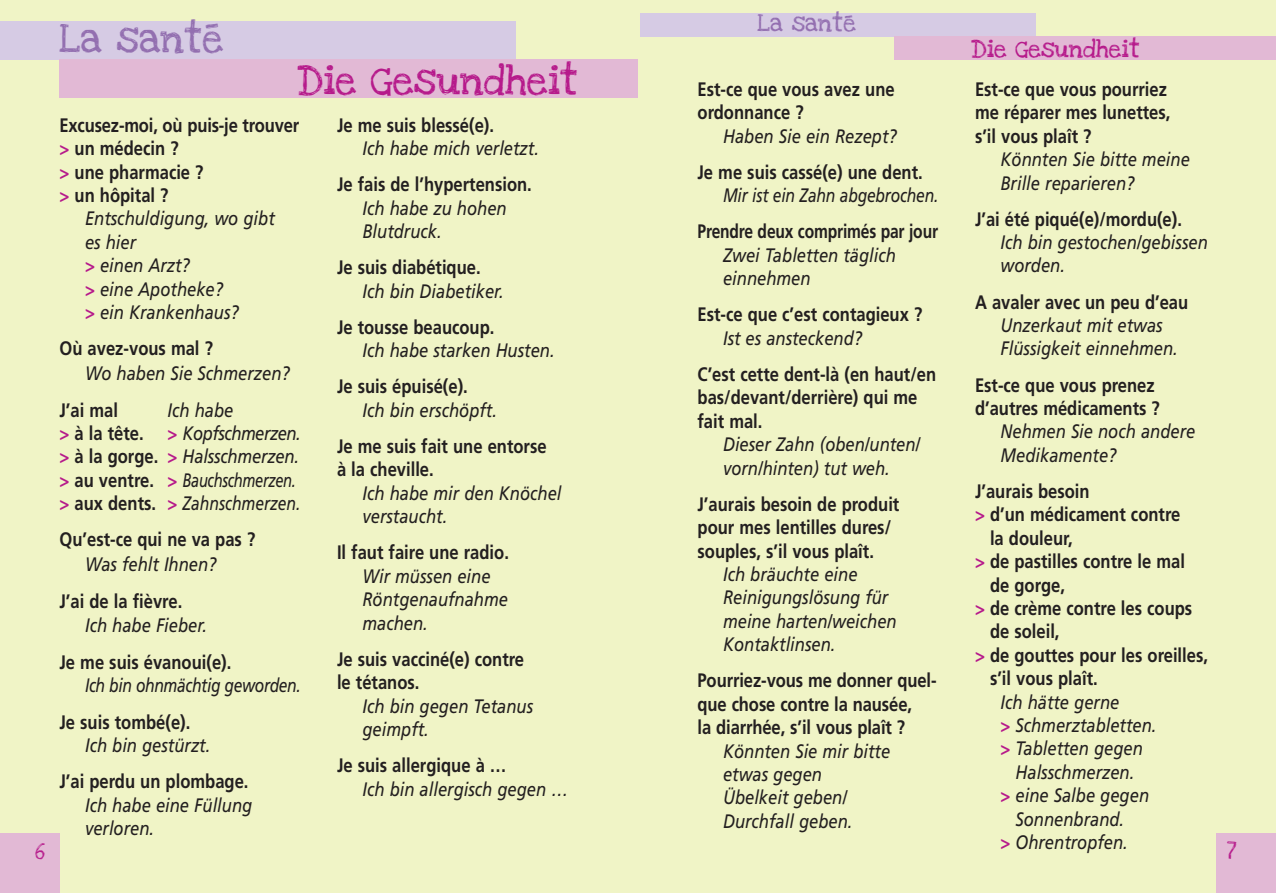
<style>
.page{position:relative;width:1276px;height:893px;background:#f0f4c6}
.page>*{position:absolute;margin:0;border:0;box-sizing:border-box;transform-origin:0 0}
.t1{font:30px "Love Ya Like A Sister";color:#b61a8b}
.t2{font:30px "Love Ya Like A Sister";color:#936fb0}
.t3{font:italic 19.5px/23.4px "Frutiger";color:#231f20;scale:.85 1}
.t4{font:700 19.5px/23.4px "Frutiger";color:#231f20;scale:.85 1}
.t5{font:700 19.5px "Frutiger";color:#231f20;scale:.8 1}
.t6{font:italic 19.5px "Frutiger";letter-spacing:-.02em;color:#231f20;scale:.8 1}
.t7{font:italic 19.5px "Frutiger";color:#231f20;scale:.8 1}
.t8{font:18px "Love Ya Like A Sister";color:#b61a8b}
.t9{font:18px "Love Ya Like A Sister";color:#936fb0}
.s1{color:#b61a8b}
.s2{font-weight:700;font-style:normal;color:#b61a8b}
.s3{font-weight:700;font-style:normal}
</style>
<div class="page">
<div style="left:1216px;top:833px;width:60px;height:60px;background:#e2b9d5"></div>
<div style="left:0;top:833px;width:60px;height:60px;background:#e2b9d5"></div>
<div style="left:0;top:21px;width:515px;height:39px;background:#d6cbe4"></div>
<div style="left:60px;top:60px;width:578px;height:38px;background:#e2b9d5"></div>
<div style="left:640px;top:13px;width:395px;height:24px;background:#d6cbe4"></div>
<div style="left:894px;top:37px;width:382px;height:23px;background:#e2b9d5"></div>
<h1 class="t2" style="left:60px;top:24px;width:166px">La sante</h1>
<h1 class="t2" style="left:204px;top:10px;width:16px">-</h1>
<p class="t9" style="left:757px;top:15px;width:100px">La sante-</p>
<p class="t8" style="left:971px;top:40px;width:170px">Die Gesundheit</p>
<h1 class="t1" style="left:297px;top:66px;width:283px">Die Gesundheit</h1>
<p class="t4" style="left:60px;top:115px;width:283px">Excusez-moi, où puis-je trouver <span class="s1">&gt;</span> un médecin ?<br><span class="s1">&gt;</span> une pharmacie ?<br><span class="s1">&gt;</span> un hôpital ?</p>
<p class="t3" style="left:85px;top:208px;width:225px">Entschuldigung, wo gibt es hier<br><span class="s2">&gt;</span> einen Arzt?<br><span class="s2">&gt;</span> eine Apotheke?<br><span class="s2">&gt;</span> ein Krankenhaus?</p>
<p class="t4" style="left:60px;top:338px;width:182px">Où avez-vous mal ?</p>
<p class="t3" style="left:85px;top:363px;width:242px">Wo haben Sie Schmerzen?</p>
<p class="t4" style="left:60px;top:400px;width:70px">J’ai mal</p>
<p class="t4" style="left:975px;top:79px;width:231px">Est-ce que vous pourriez me réparer mes lunettes, s’il vous plaît ?</p>
<p class="t3" style="left:1000px;top:149px;width:224px">Könnten Sie bitte meine<br>Brille reparieren?</p>
<p class="t4" style="left:975px;top:209px;width:245px">J’ai été piqué(e)/mordu(e).</p>
<p class="t3" style="left:1000px;top:232px;width:245px">Ich bin gestochen/gebissen worden.</p>
<p class="t4" style="left:975px;top:292px;width:252px">A avaler avec un peu d’eau</p>
<p class="t3" style="left:1000px;top:315px;width:210px">Unzerkaut mit etwas<br>Flüssigkeit einnehmen.</p>
<p class="t4" style="left:975px;top:375px;width:219px">Est-ce que vous prenez d’autres médicaments ?</p>
<p class="t3" style="left:1000px;top:421px;width:231px">Nehmen Sie noch andere<br>Medikamente?</p>
<p class="t4" style="left:975px;top:481px;width:136px">J’aurais besoin</p>
<p class="t4" style="left:975px;top:504px;width:243px"><span class="s1">&gt;</span> d’un médicament contre</p>
<p class="t4" style="left:990px;top:528px;width:99px">la douleur,</p>
<p class="t4" style="left:975px;top:551px;width:248px"><span class="s1">&gt;</span> de pastilles contre le mal</p>
<p class="t4" style="left:990px;top:575px;width:90px">de gorge,</p>
<p class="t4" style="left:975px;top:598px;width:257px"><span class="s1">&gt;</span> de crème contre les coups</p>
<p class="t4" style="left:990px;top:621px;width:83px">de soleil,</p>
<p class="t4" style="left:975px;top:645px;width:276px"><span class="s1">&gt;</span> de gouttes pour les oreilles,</p>
<p class="t4" style="left:990px;top:668px;width:128px">s’il vous plaît.</p>
<p class="t3" style="left:1000px;top:692px;width:141px">Ich hätte gerne</p>
<p class="t3" style="left:1000px;top:715px;width:185px"><span class="s2">&gt;</span> Schmerztabletten.</p>
<p class="t3" style="left:1000px;top:738px;width:169px"><span class="s2">&gt;</span> Tabletten gegen</p>
<p class="t3" style="left:1015px;top:762px;width:141px">Halsschmerzen.</p>
<p class="t3" style="left:1000px;top:785px;width:176px"><span class="s2">&gt;</span> eine Salbe gegen</p>
<p class="t3" style="left:1015px;top:809px;width:129px">Sonnenbrand.</p>
<p class="t3" style="left:1000px;top:832px;width:151px"><span class="s2">&gt;</span> Ohrentropfen.</p>
<p class="t4" style="left:697px;top:79px;width:233px">Est-ce que vous avez une ordonnance ?</p>
<p class="t3" style="left:723px;top:126px;width:206px">Haben Sie ein Rezept?</p>
<p class="t4" style="left:697px;top:162px;width:266px">Je me suis cassé(e) une dent.</p>
<p class="t7" style="left:723px;top:188px;width:271px">Mir ist ein Zahn abgebrochen.</p>
<p class="t5" style="left:697px;top:224px;width:302px">Prendre deux comprimés par jour</p>
<p class="t3" style="left:723px;top:245px;width:205px">Zwei Tabletten täglich einnehmen</p>
<p class="t4" style="left:697px;top:304px;width:266px">Est-ce que c’est contagieux ?</p>
<p class="t3" style="left:723px;top:328px;width:165px">Ist es ansteckend?</p>
<p class="t4" style="left:697px;top:364px;width:282px">C’est cette dent-là (en haut/en bas/devant/derrière) qui me fait mal.</p>
<p class="t3" style="left:723px;top:434px;width:233px">Dieser Zahn (oben/unten/ vorn/hinten) tut weh.</p>
<p class="t4" style="left:697px;top:494px;width:239px">J’aurais besoin de produit pour mes lentilles dures/ souples, s’il vous plaît.</p>
<p class="t3" style="left:723px;top:564px;width:206px">Ich bräuchte eine<br>Reinigungslösung für meine harten/weichen<br>Kontaktlinsen.</p>
<p class="t4" style="left:697px;top:670px;width:283px">Pourriez-vous me donner quel&shy;que chose contre la nausée,<br>la diarrhée, s’il vous plaît ?</p>
<p class="t3" style="left:723px;top:740px;width:198px">Könnten Sie mir bitte etwas gegen<br>Übelkeit geben/<br>Durchfall geben.</p>
<p class="t4" style="left:337px;top:115px;width:186px">Je me suis blessé(e).</p>
<p class="t3" style="left:362px;top:138px;width:209px">Ich habe mich verletzt.</p>
<p class="t4" style="left:337px;top:174px;width:231px">Je fais de l’hypertension.</p>
<p class="t3" style="left:362px;top:198px;width:171px">Ich habe zu hohen<br>Blutdruck.</p>
<p class="t4" style="left:337px;top:257px;width:171px">Je suis diabétique.</p>
<p class="t3" style="left:362px;top:281px;width:168px">Ich bin Diabetiker.</p>
<p class="t4" style="left:337px;top:317px;width:187px">Je tousse beaucoup.</p>
<p class="t3" style="left:362px;top:340px;width:227px">Ich habe starken Husten.</p>
<p class="t4" style="left:337px;top:376px;width:155px">Je suis épuisé(e).</p>
<p class="t3" style="left:362px;top:400px;width:160px">Ich bin erschöpft.</p>
<p class="t4" style="left:337px;top:436px;width:248px">Je me suis fait une entorse à la cheville.</p>
<p class="t3" style="left:362px;top:483px;width:236px">Ich habe mir den Knöchel verstaucht.</p>
<p class="t4" style="left:337px;top:542px;width:204px">Il faut faire une radio.</p>
<p class="t3" style="left:362px;top:566px;width:173px">Wir müssen eine<br>Röntgenaufnahme machen.</p>
<p class="t4" style="left:337px;top:649px;width:222px">Je suis vacciné(e) contre le tétanos.</p>
<p class="t3" style="left:362px;top:696px;width:202px">Ich bin gegen Tetanus geimpft.</p>
<p class="t4" style="left:337px;top:755px;width:201px">Je suis allergique à …</p>
<p class="t3" style="left:362px;top:779px;width:243px">Ich bin allergisch gegen …</p>
<p class="t3" style="left:60px;top:400px;width:285px;text-indent:108px">Ich habe<br><span class="s2">&gt;</span> <span class="s3">à la tête.</span> <span class="s2">&gt;</span> Kopfschmerzen. <span class="s2">&gt;</span> <span class="s3">à la gorge.</span> <span class="s2">&gt;</span> Halsschmerzen. <span class="s2">&gt;</span> <span class="s3">au ventre.</span> <span class="s2">&gt;</span> Bauchschmerzen. <span class="s2">&gt;</span> <span class="s3">aux dents.</span> <span class="s2">&gt;</span> Zahnschmerzen.</p>
<p class="t4" style="left:60px;top:529px;width:232px">Qu’est-ce qui ne va pas ?</p>
<p class="t3" style="left:85px;top:554px;width:156px">Was fehlt Ihnen?</p>
<p class="t4" style="left:60px;top:591px;width:146px">J’ai de la fièvre.</p>
<p class="t3" style="left:85px;top:615px;width:145px">Ich habe Fieber.</p>
<p class="t4" style="left:60px;top:652px;width:204px">Je me suis évanoui(e).</p>
<p class="t6" style="left:85px;top:678px;width:271px">Ich bin ohnmächtig geworden.</p>
<p class="t4" style="left:60px;top:712px;width:155px">Je suis tombé(e).</p>
<p class="t3" style="left:85px;top:735px;width:149px">Ich bin gestürzt.</p>
<p class="t4" style="left:60px;top:771px;width:224px">J’ai perdu un plombage.</p>
<p class="t3" style="left:85px;top:795px;width:198px">Ich habe eine Füllung verloren.</p>
<p class="t8" style="left:35px;top:842px;width:12px">6</p>
<p class="t8" style="left:1226px;top:842px;width:12px">7</p>
</div>
